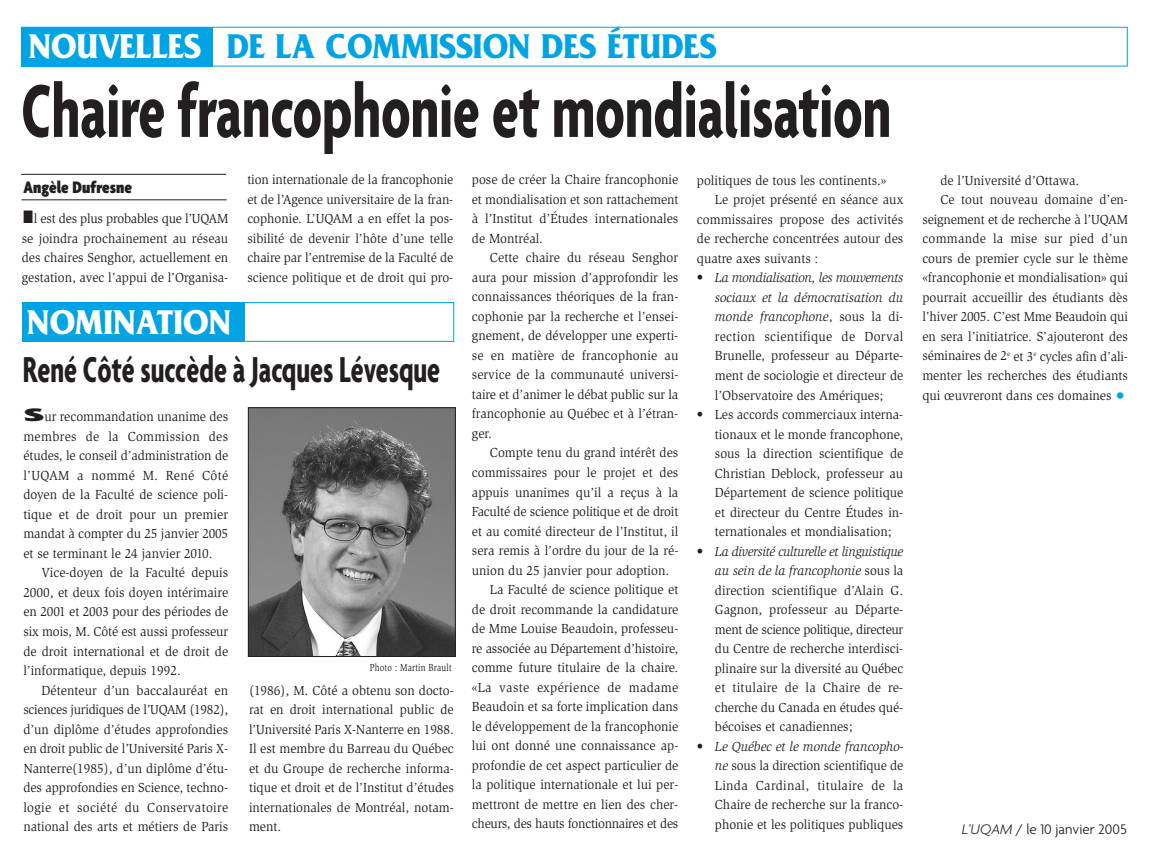
<style>
.page{position:relative;width:1151px;height:862px;background:#fff}
.page>*{position:absolute;margin:0;border:0;box-sizing:border-box;transform-origin:0 0}
.t1{font:700 condensed 81px "Agenda";color:#231f20;scale:.8 1}
.t2{font:700 condensed 39px "Agenda";color:#231f20;scale:.8 1}
.t3{font:700 36px "Friz Quadrata";color:#00a4e4;scale:.9 1}
.t4{font:700 36px "Friz Quadrata";color:#fff;scale:.9 1}
.t5{font:900 condensed 18px "Agenda";color:#231f20}
.t6{font:300 15px "Agenda";color:#231f20}
.t7{font:13.5px/19.5px "Slimbach";color:#231f20;text-align:justify;scale:.95 1}
.t8{font:13.5px "Slimbach";letter-spacing:-.02em;color:#231f20;scale:.95 1}
.t9{font:13.5px "Slimbach";letter-spacing:.025em;color:#231f20;scale:.95 1}
.t10{font:13.5px "Slimbach";letter-spacing:.02em;color:#231f20;scale:.95 1}
.t11{font:10.5px "Slimbach";letter-spacing:.025em;color:#231f20;scale:.8 1}
.s1{color:#fff}
.s2{font-family:"Agenda";font-weight:900;font-stretch:condensed;font-size:19.5px}
.s3{font-style:italic}
.s4{font-size:18px;color:#00a4e4}
</style>
<div class="page">
<div style="left:21px;top:27px;width:1106px;height:39px;border:1px solid #00a4e4"></div>
<div style="left:21px;top:27px;width:192px;height:39px;background:#00a4e4"></div>
<hr style="left:21px;top:174px;width:205px;height:1px;background:#231f20">
<hr style="left:22px;top:199px;width:205px;height:1px;background:#231f20">
<div style="left:23px;top:302px;width:431px;height:39px;border:1px solid #00a4e4"></div>
<div style="left:22px;top:302px;width:223px;height:39px;background:#00a4e4"></div>
<img style="left:250px;top:409px;width:204px;height:246px">
<div style="left:248px;top:407px;width:208px;height:250px;border:1px solid #231f20"></div>
<h3 class="t3" style="left:29px;top:34px;width:766px"><span class="s1">NOUVELLES</span> DE LA COMMISSION DES ÉTUDES</h3>
<h1 class="t1" style="left:21px;top:80px;width:1089px">Chaire francophonie et mondialisation</h1>
<p class="t7" style="left:247px;top:171px;width:218px">tion internationale de la francophonie et de l’Agence universitaire de la fran&shy;cophonie. L’UQAM a en effet la pos&shy;sibilité de devenir l’hôte d’une telle chaire par l’entremise de la Faculté de science politique et de droit qui pro-</p>
<p class="t7" style="left:472px;top:171px;width:219px">pose de créer la Chaire francophonie et mondialisation et son rattachement à l’Institut d’Études internationales de Montréal.</p>
<h3 class="t5" style="left:24px;top:180px;width:110px">Angèle Dufresne</h3>
<p class="t7" style="left:22px;top:210px;width:219px"><span class="s2">I</span>l est des plus probables que l’UQAM se joindra prochainement au réseau des chaires Senghor, actuellement en gestation, avec l’appui de l’Organisa-</p>
<p class="t7" style="left:472px;top:249px;width:219px;text-indent:18px">Cette chaire du réseau Senghor aura pour mission d’approfondir les connaissances théoriques de la fran&shy;cophonie par la recherche et l’ensei&shy;gnement, de développer une experti&shy;se en matière de francophonie au service de la communauté universi&shy;taire et d’animer le débat public sur la francophonie au Québec et à l’étran&shy;ger.</p>
<p class="t7" style="left:490px;top:444px;width:200px">Compte tenu du grand intérêt des</p>
<p class="t7" style="left:472px;top:464px;width:219px">commissaires pour le projet et des</p>
<p class="t7" style="left:472px;top:483px;width:219px">appuis unanimes qu’il a reçus à la</p>
<p class="t7" style="left:472px;top:502px;width:219px">Faculté de science politique et de droit</p>
<p class="t7" style="left:472px;top:522px;width:219px">et au comité directeur de l’Institut, il</p>
<p class="t7" style="left:472px;top:541px;width:219px">sera remis à l’ordre du jour de la ré-</p>
<p class="t7" style="left:472px;top:561px;width:209px">union du 25 janvier pour adoption.</p>
<p class="t7" style="left:490px;top:580px;width:200px">La Faculté de science politique et</p>
<p class="t7" style="left:472px;top:600px;width:219px">de droit recommande la candidature</p>
<p class="t7" style="left:472px;top:619px;width:219px">de Mme Louise Beaudoin, professeu-</p>
<p class="t7" style="left:472px;top:639px;width:219px">re associée au Département d’histoire,</p>
<p class="t7" style="left:472px;top:658px;width:219px">comme future titulaire de la chaire.</p>
<p class="t9" style="left:472px;top:682px;width:219px">«La vaste expérience de madame</p>
<p class="t7" style="left:472px;top:697px;width:219px">Beaudoin et sa forte implication dans</p>
<p class="t7" style="left:472px;top:717px;width:219px">le développement de la francophonie</p>
<p class="t7" style="left:472px;top:736px;width:219px">lui ont donné une connaissance ap-</p>
<p class="t7" style="left:472px;top:756px;width:219px">profondie de cet aspect particulier de</p>
<p class="t7" style="left:472px;top:775px;width:219px">la politique internationale et lui per-</p>
<p class="t7" style="left:472px;top:795px;width:219px">mettront de mettre en lien des cher-</p>
<p class="t8" style="left:472px;top:818px;width:219px">cheurs, des hauts fonctionnaires et des</p>
<h3 class="t4" style="left:27px;top:309px;width:228px">NOMINATION</h3>
<h2 class="t2" style="left:23px;top:354px;width:523px">René Côté succède à Jacques Lévesque</h2>
<p class="t7" style="left:23px;top:408px;width:217px"><span class="s2">S</span>ur recommandation unanime des membres de la Commission des études, le conseil d’administration de l’UQAM a nommé M. René Côté doyen de la Faculté de science poli&shy;tique et de droit pour un premier mandat à compter du 25 janvier 2005 et se terminant le 24 janvier 2010.</p>
<p class="t7" style="left:23px;top:564px;width:217px;text-indent:18px">Vice-doyen de la Faculté depuis 2000, et deux fois doyen intérimaire en 2001 et 2003 pour des périodes de six mois, M. Côté est aussi professeur de droit international et de droit de l’informatique, depuis 1992.</p>
<p class="t7" style="left:23px;top:681px;width:217px;text-indent:18px">Détenteur d’un baccalauréat en sciences juridiques de l’UQAM (1982), d’un diplôme d’études approfondies en droit public de l’Université Paris X-Nanterre(1985), d’un diplôme d’étu&shy;des approfondies en Science, techno&shy;logie et société du Conservatoire national des arts et métiers de Paris</p>
<p class="t7" style="left:249px;top:681px;width:217px">(1986), M. Côté a obtenu son docto&shy;rat en droit international public de l’Université Paris X-Nanterre en 1988.<br>Il est membre du Barreau du Québec et du Groupe de recherche informa&shy;tique et droit et de l’Institut d’études internationales de Montréal, notam&shy;ment.</p>
<p class="t11" style="left:370px;top:663px;width:104px">Photo : Martin Brault</p>
<p class="t7" style="left:697px;top:172px;width:201px">politiques de tous les continents.»</p>
<p class="t7" style="left:715px;top:191px;width:200px">Le projet présenté en séance aux</p>
<p class="t7" style="left:697px;top:211px;width:219px">commissaires propose des activités</p>
<p class="t7" style="left:697px;top:230px;width:219px">de recherche concentrées autour des</p>
<p class="t7" style="left:697px;top:250px;width:129px">quatre axes suivants :</p>
<p class="t7" style="left:715px;top:269px;width:200px;text-indent:-18px">• <span class="s3">La mondialisation, les mouvements sociaux et la démocratisation du monde francophone</span>, sous la di&shy;rection scientifique de Dorval Brunelle, professeur au Départe&shy;ment de sociologie et directeur de l’Observatoire des Amériques;</p>
<p class="t7" style="left:715px;top:406px;width:200px;text-indent:-18px">• Les accords commerciaux interna&shy;tionaux et le monde francophone, sous la direction scientifique de Christian Deblock, professeur au Département de science politique et directeur du Centre Études in&shy;ternationales et mondialisation;</p>
<p class="t7" style="left:715px;top:542px;width:200px;text-indent:-18px">• <span class="s3">La diversité culturelle et linguistique au sein de la francophonie</span> sous la direction scientifique d’Alain G.<br>Gagnon, professeur au Départe&shy;ment de science politique, directeur du Centre de recherche interdisci&shy;plinaire sur la diversité au Québec et titulaire de la Chaire de re&shy;cherche du Canada en études qué&shy;bécoises et canadiennes;</p>
<p class="t7" style="left:715px;top:737px;width:200px;text-indent:-18px">• <span class="s3">Le Québec et le monde francopho&shy;ne</span> sous la direction scientifique de Linda Cardinal, titulaire de la Chaire de recherche sur la franco&shy;phonie et les politiques publiques</p>
<p class="t7" style="left:940px;top:172px;width:148px">de l’Université d’Ottawa.</p>
<p class="t7" style="left:940px;top:191px;width:199px">Ce tout nouveau domaine d’en-</p>
<p class="t7" style="left:922px;top:211px;width:218px">seignement et de recherche à l’UQAM</p>
<p class="t10" style="left:922px;top:234px;width:218px">commande la mise sur pied d’un</p>
<p class="t7" style="left:922px;top:250px;width:218px">cours de premier cycle sur le thème</p>
<p class="t7" style="left:922px;top:269px;width:218px">«francophonie et mondialisation» qui</p>
<p class="t7" style="left:922px;top:289px;width:218px">pourrait accueillir des étudiants dès</p>
<p class="t7" style="left:922px;top:308px;width:218px">l’hiver 2005. C’est Mme Beaudoin qui</p>
<p class="t7" style="left:922px;top:328px;width:218px">en sera l’initiatrice. S’ajouteront des</p>
<p class="t7" style="left:922px;top:347px;width:218px">séminaires de 2<sup>e</sup> et 3<sup>e</sup> cycles afin d’ali-</p>
<p class="t7" style="left:922px;top:367px;width:218px">menter les recherches des étudiants</p>
<p class="t7" style="left:922px;top:386px;width:214px">qui œuvreront dans ces domaines <span class="s4">•</span></p>
<p class="t6" style="left:962px;top:823px;width:166px"><span class="s3">L’UQAM</span> / le 10 janvier 2005</p>
</div>
